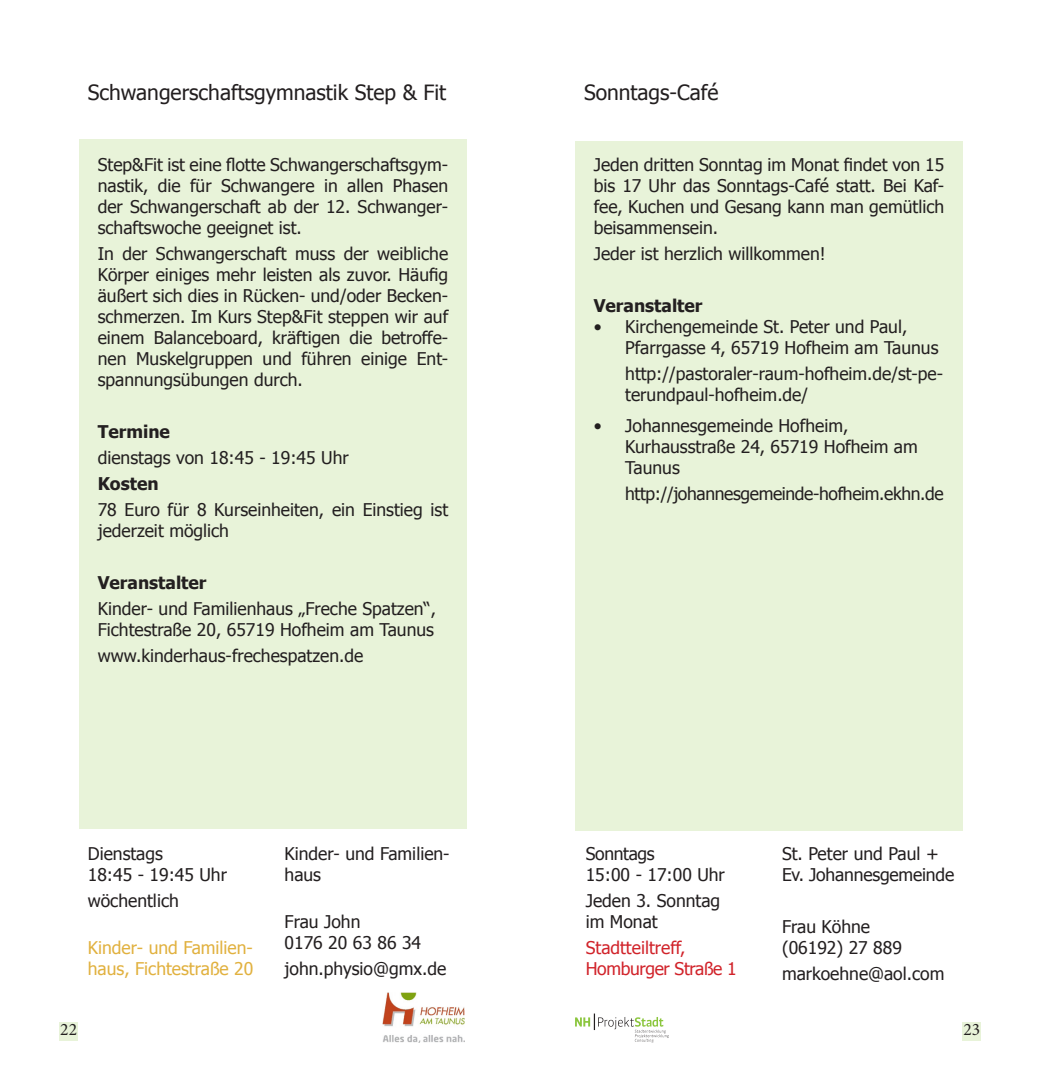
<style>
.page{position:relative;width:1042px;height:1072px;background:#fff}
.page>*{position:absolute;margin:0;border:0;box-sizing:border-box;transform-origin:0 0}
.t1{font:21px "Tahoma";color:#231f20}
.t2{font:17.5px/21px "Tahoma";color:#231f20}
.t3{font:17.5px/21px "Tahoma";letter-spacing:-.02em;color:#231f20}
.t4{font:17.5px/21px "Tahoma";color:#e1b13f}
.t5{font:700 17.5px "Tahoma";color:#231f20}
.t6{font:17.5px/21px "Tahoma";letter-spacing:-.015em;color:#d1232a}
.t7{font:17.5px "Minion Pro";color:#231f20}
</style>
<div class="page">
<div style="left:962px;top:1022px;width:19px;height:18px;background:#e8f3d9"></div>
<div style="left:60px;top:1022px;width:18px;height:18px;background:#e8f3d9"></div>
<div style="left:79px;top:139px;width:387px;height:689px;background:#e8f3d9"></div>
<div style="left:575px;top:141px;width:387px;height:689px;background:#e8f3d9"></div>
<svg style="left:575px;top:1013px;width:94px;height:29px"></svg>
<img style="left:382px;top:992px;width:82px;height:50px">
<p class="t1" style="left:88px;top:79px;width:360px">Schwangerschaftsgymnastik Step &amp; Fit</p>
<p class="t2" style="left:98px;top:154px;width:352px;text-align:justify">Step&amp;Fit ist eine flotte Schwangerschaftsgym&shy;nastik, die für Schwangere in allen Phasen der Schwangerschaft ab der 12. Schwanger&shy;schaftswoche geeignet ist.</p>
<p class="t2" style="left:98px;top:243px;width:352px;text-align:justify">In der Schwangerschaft muss der weibliche Körper einiges mehr leisten als zuvor. Häufig äußert sich dies in Rücken- und/oder Becken&shy;schmerzen. Im Kurs Step&amp;Fit steppen wir auf einem Balanceboard, kräftigen die betroffe&shy;nen Muskelgruppen und führen einige Ent&shy;spannungsübungen durch.</p>
<p class="t5" style="left:98px;top:420px;width:74px">Termine</p>
<p class="t2" style="left:98px;top:446px;width:252px">dienstags von 18:45 - 19:45 Uhr</p>
<p class="t5" style="left:98px;top:471px;width:62px">Kosten</p>
<p class="t2" style="left:98px;top:498px;width:352px">78 Euro für 8 Kurseinheiten, ein Einstieg ist jederzeit möglich</p>
<p class="t5" style="left:98px;top:570px;width:110px">Veranstalter</p>
<p class="t2" style="left:98px;top:597px;width:340px">Kinder- und Familienhaus „Freche Spatzen“,<br>Fichtestraße 20, 65719 Hofheim am Taunus</p>
<p class="t2" style="left:98px;top:644px;width:267px">www.kinderhaus-frechespatzen.de</p>
<p class="t2" style="left:88px;top:842px;width:141px">Dienstags<br>18:45 - 19:45 Uhr</p>
<p class="t2" style="left:88px;top:888px;width:93px">wöchentlich</p>
<p class="t4" style="left:88px;top:935px;width:167px">Kinder- und Familien&shy;haus, Fichtestraße 20</p>
<p class="t2" style="left:285px;top:842px;width:167px">Kinder- und Familien&shy;haus</p>
<p class="t2" style="left:285px;top:909px;width:138px">Frau John<br>0176 20 63 86 34</p>
<p class="t2" style="left:285px;top:956px;width:163px">john.physio@gmx.de</p>
<p class="t1" style="left:584px;top:79px;width:136px">Sonntags-Café</p>
<p class="t2" style="left:594px;top:154px;width:352px;text-align:justify">Jeden dritten Sonntag im Monat findet von 15 bis 17 Uhr das Sonntags-Café statt. Bei Kaf&shy;fee, Kuchen und Gesang kann man gemütlich beisammensein.</p>
<p class="t2" style="left:594px;top:243px;width:233px">Jeder ist herzlich willkommen!</p>
<p class="t5" style="left:594px;top:294px;width:110px">Veranstalter</p>
<p class="t2" style="left:625px;top:316px;width:315px;text-indent:-32px">• Kirchengemeinde St. Peter und Paul,<br>Pfarrgasse 4, 65719 Hofheim am Taunus</p>
<p class="t2" style="left:625px;top:362px;width:319px">http://pastoraler-raum-hofheim.de/st-pe&shy;terundpaul-hofheim.de/</p>
<p class="t2" style="left:625px;top:414px;width:294px;text-indent:-32px">• Johannesgemeinde Hofheim,<br>Kurhausstraße 24, 65719 Hofheim am<br>Taunus</p>
<p class="t3" style="left:625px;top:482px;width:320px">http://johannesgemeinde-hofheim.ekhn.de</p>
<p class="t3" style="left:586px;top:842px;width:141px">Sonntags<br>15:00 - 17:00 Uhr</p>
<p class="t2" style="left:586px;top:888px;width:136px">Jeden 3. Sonntag im Monat</p>
<p class="t6" style="left:586px;top:935px;width:152px">Stadtteiltreff,<br>Homburger Straße 1</p>
<p class="t2" style="left:782px;top:842px;width:174px">St. Peter und Paul +<br>Ev. Johannesgemeinde</p>
<p class="t2" style="left:782px;top:914px;width:121px">Frau Köhne (06192) 27 889</p>
<p class="t2" style="left:782px;top:961px;width:164px">markoehne@aol.com</p>
<p class="t7" style="left:60px;top:1017px;width:18px">22</p>
<p class="t7" style="left:963px;top:1017px;width:18px">23</p>
</div>
